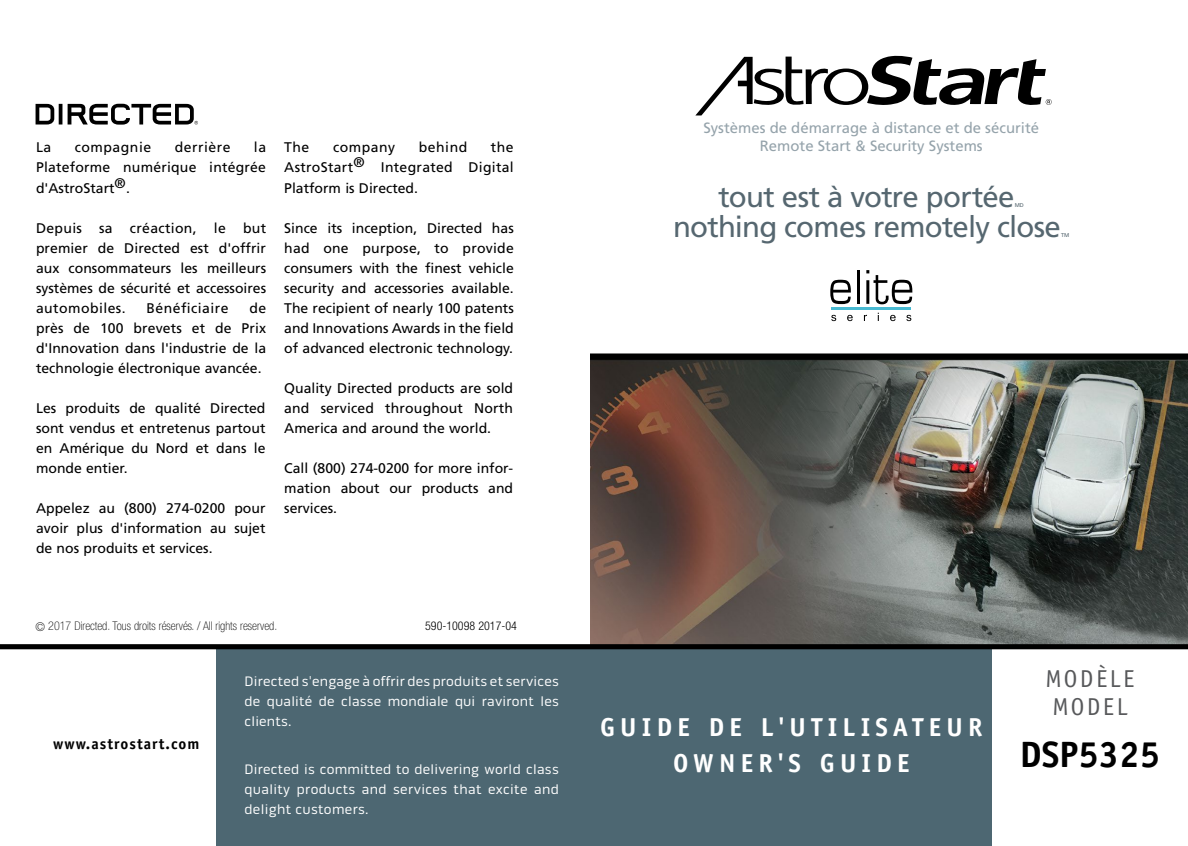
<style>
.page{position:relative;width:1188px;height:846px;background:#fff}
.page>*{position:absolute;margin:0;border:0;box-sizing:border-box;transform-origin:0 0}
.t1{font:700 36.8px "Officina Sans";color:#000}
.t2{font:29.4px "Frutiger";letter-spacing:-.025em;color:#566770}
.t3{font:700 26px/36px "Officina Sans";letter-spacing:.2em;color:#fff;text-align:center}
.t4{font:24.4px/27.6px "Officina Sans";letter-spacing:.1em;color:#58595b}
.t5{font:700 15.4px "Officina Sans";letter-spacing:.07em;color:#000}
.t6{font:15px/18px "Frutiger";color:#95a3ab;text-align:center}
.t7{font:14px/20px "Frutiger";color:#000;text-align:justify}
.t8{font:14px/20px "Pill Gothic 600 mg";letter-spacing:.02em;color:#fff;text-align:justify}
.t9{font:14px/20px "Frutiger";letter-spacing:.02em;color:#000;text-align:right}
.t10{font:14px "Frutiger";letter-spacing:.035em;color:#000}
.t11{font:14px "Frutiger";letter-spacing:.03em;color:#000}
.t12{font:100 condensed 12px "Helvetica Neue";color:#000}
.t13{font:300 condensed 12px "Helvetica Neue";color:#000}
.t14{font:5.6px "Frutiger";color:#566770}
</style>
<div class="page">
<svg style="left:830px;top:280px;width:21px;height:24px"></svg>
<hr style="left:857px;top:270px;width:3px;height:34px;background:#000">
<svg style="left:866px;top:270px;width:46px;height:34px"></svg>
<hr style="left:831px;top:308px;width:80px;height:2px;background:#49bad2">
<svg style="left:831px;top:315px;width:5px;height:6px"></svg>
<svg style="left:847px;top:315px;width:6px;height:6px"></svg>
<svg style="left:890px;top:315px;width:6px;height:6px"></svg>
<svg style="left:906px;top:315px;width:5px;height:6px"></svg>
<img style="left:591px;top:354px;width:597px;height:290px">
<div style="left:217px;top:649px;width:775px;height:197px;background:#4d6772"></div>
<hr style="left:59px;top:104px;width:3px;height:21px;background:#000">
<svg style="left:36px;top:104px;width:18px;height:21px"></svg>
<svg style="left:68px;top:104px;width:130px;height:21px"></svg>
<div style="left:0;top:644px;width:1188px;height:5px;background:#000"></div>
<svg style="left:696px;top:55px;width:356px;height:60px"></svg>
<p class="t7" style="left:36px;top:137px;width:232px;text-align:right">la<br>Plateforme numérique intégrée</p>
<p class="t7" style="left:36px;top:178px;width:96px">d'AstroStart®.</p>
<p class="t7" style="left:36px;top:218px;width:232px">Depuis sa créaction, le but premier de Directed est d'offrir aux consommateurs les meilleurs systèmes de sécurité et accessoires automobiles.</p>
<p class="t7" style="left:36px;top:137px;width:17px">La</p>
<p class="t10" style="left:75px;top:139px;width:78px">compagnie</p>
<p class="t10" style="left:175px;top:139px;width:57px">derrière</p>
<p class="t11" style="left:147px;top:300px;width:83px">Bénéficiaire</p>
<p class="t7" style="left:36px;top:298px;width:232px;text-indent:213px">de près de 100 brevets et de Prix d'Innovation dans l'industrie de la technologie électronique avancée.</p>
<p class="t7" style="left:36px;top:398px;width:231px">Les produits de qualité Directed sont vendus et entretenus partout en Amérique du Nord et dans le monde entier.</p>
<p class="t7" style="left:36px;top:498px;width:231px">Appelez au (800) 274-0200 pour avoir plus d'information au sujet de nos produits et services.</p>
<p class="t7" style="left:284px;top:137px;width:27px">The</p>
<p class="t10" style="left:333px;top:138px;width:64px">company</p>
<p class="t7" style="left:419px;top:137px;width:50px">behind</p>
<p class="t9" style="left:284px;top:137px;width:231px">the<br>AstroStart® Integrated Digital</p>
<p class="t7" style="left:284px;top:178px;width:135px">Platform is Directed.</p>
<p class="t7" style="left:284px;top:218px;width:231px">Since its inception, Directed has had one purpose, to provide consumers with the finest vehicle security and accessories available.<br>The recipient of nearly 100 patents and Innovations Awards in the field of advanced electronic technology.</p>
<p class="t7" style="left:284px;top:378px;width:230px">Quality Directed products are sold and serviced throughout North America and around the world.</p>
<p class="t7" style="left:284px;top:458px;width:230px">Call (800) 274-0200 for more infor&shy;mation about our products and services.</p>
<p class="t12" style="left:36px;top:620px;width:243px">© 2017 Directed. Tous droits réservés. / All rights reserved.</p>
<p class="t13" style="left:425px;top:619px;width:93px">590-10098 2017-04</p>
<p class="t5" style="left:53px;top:734px;width:148px">www.astrostart.com</p>
<p class="t8" style="left:245px;top:671px;width:316px">Directed s'engage à offrir des produits et services de qualité de classe mondiale qui raviront les clients.</p>
<p class="t8" style="left:245px;top:760px;width:316px">Directed is committed to delivering world class quality products and services that excite and delight customers.</p>
<p class="t6" style="left:703px;top:119px;width:337px">Systèmes de démarrage à distance et de sécurité<br>Remote Start &amp; Security Systems</p>
<h2 class="t2" style="left:719px;top:179px;width:297px">tout est à votre portée</h2>
<p class="t14" style="left:1015px;top:202px;width:11px">MD</p>
<h2 class="t2" style="left:673px;top:209px;width:389px">nothing comes remotely close</h2>
<p class="t14" style="left:1061px;top:232px;width:10px">TM</p>
<h3 class="t3" style="left:600px;top:709px;width:384px">GUIDE DE L'UTILISATEUR<br>OWNER'S GUIDE</h3>
<h3 class="t4" style="left:1046px;top:665px;width:90px">MODÈLE<br>MODEL</h3>
<h1 class="t1" style="left:1020px;top:731px;width:142px">DSP5325</h1>
</div>
